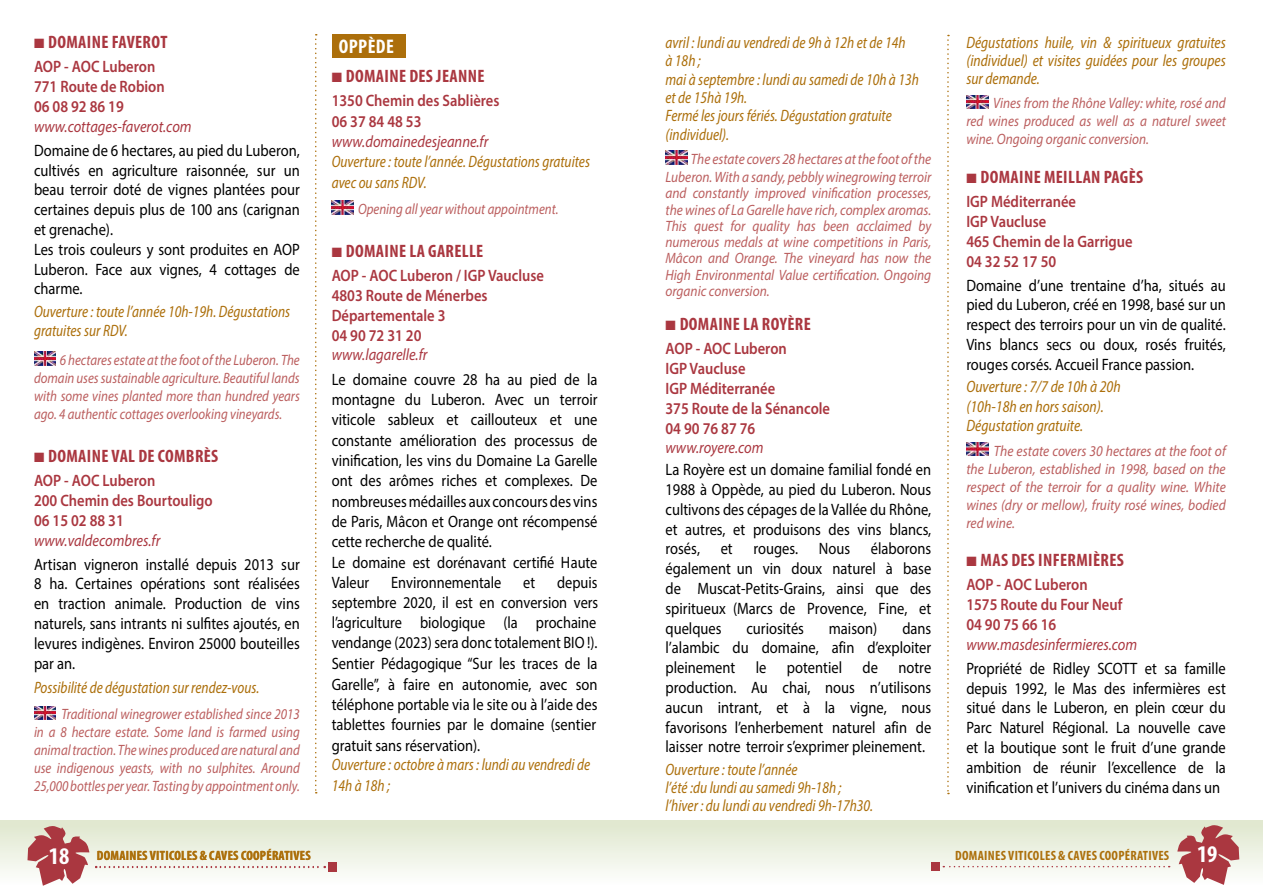
<style>
.page{position:relative;width:1263px;height:893px;background:#fff}
.page>*{position:absolute;margin:0;border:0;box-sizing:border-box;transform-origin:0 0}
.t1{font:700 condensed 24px "Myriad Pro";color:#fff}
.t2{font:700 condensed 19.8px "Myriad Pro";letter-spacing:.02em;color:#fff}
.t3{font:700 condensed 18px "Myriad Pro";letter-spacing:.02em;color:#aa3740}
.t4{font:16.5px/19.8px "Myriad Pro";color:#000;text-align:justify;scale:.88 1}
.t5{font:italic semi-condensed 16.5px/18.3px "Myriad Pro";color:#ac6f0b;scale:.88 1}
.t6{font:600 16.5px/19.8px "Myriad Pro";color:#aa3740;scale:.88 1}
.t7{font:16.5px/20.4px "Myriad Pro";color:#000;scale:.87 1}
.t8{font:italic 16.5px "Myriad Pro";color:#aa3740;scale:.88 1}
.t9{font:italic semi-condensed 16.5px/18px "Myriad Pro";color:#ac6f0b;text-align:justify;scale:.89 1}
.t10{font:italic semi-condensed 16.5px/19.5px "Myriad Pro";color:#ac6f0b;scale:.9 1}
.t11{font:italic 15px/18px "Myriad Pro";color:#bb5e5e;text-align:justify;scale:.86 1}
.t12{font:italic 15px/16.2px "Myriad Pro";color:#bb5e5e;text-align:right;scale:.89 1}
.t13{font:italic 15px/18px "Myriad Pro";color:#bb5e5e;text-align:justify;scale:.9 1}
.t14{font:italic 15px/18px "Myriad Pro";color:#bb5e5e;text-align:justify;scale:.88 1}
.t15{font:700 condensed 13.5px "Myriad Pro";letter-spacing:.02em;color:#ac6f0b}
.s1{font-size:24px;color:#fff}
</style>
<div class="page">
<div style="left:0;top:821px;width:1263px;height:64px;background:linear-gradient(to bottom,#dfe7cd,#fdfdfc)"></div>
<svg style="left:27px;top:825px;width:62px;height:61px"></svg>
<svg style="left:1177px;top:824px;width:62px;height:61px"></svg>
<div style="left:328px;top:862px;width:9px;height:9px;background:#aa3740"></div>
<svg style="left:943px;top:866px;width:227px;height:1px"></svg>
<div style="left:931px;top:862px;width:8px;height:9px;background:#aa3740"></div>
<img style="left:34px;top:352px;width:22px;height:13px">
<img style="left:34px;top:706px;width:22px;height:13px">
<div style="left:332px;top:35px;width:74px;height:23px;background:#ac6f0b"></div>
<img style="left:332px;top:201px;width:21px;height:13px">
<svg style="left:315px;top:34px;width:2px;height:759px"></svg>
<svg style="left:96px;top:866px;width:229px;height:2px"></svg>
<img style="left:665px;top:151px;width:22px;height:13px">
<img style="left:966px;top:95px;width:22px;height:13px">
<img style="left:966px;top:442px;width:22px;height:14px">
<svg style="left:947px;top:35px;width:2px;height:759px"></svg>
<p class="t3" style="left:34px;top:31px;width:135px">■ DOMAINE FAVEROT</p>
<p class="t6" style="left:34px;top:56px;width:150px">AOP - AOC Luberon<br>771 Route de Robion<br>06 08 92 86 19</p>
<p class="t8" style="left:34px;top:116px;width:181px">www.cottages-faverot.com</p>
<p class="t4" style="left:34px;top:140px;width:304px;text-align:left">Domaine de 6 hectares, au pied du Luberon, cultivés en agriculture raisonnée, sur un beau terroir doté de vignes plantées pour certaines depuis plus de 100 ans (carignan et grenache).<br>Les trois couleurs y sont produites en AOP Luberon. Face aux vignes, 4 cottages de charme.</p>
<p class="t5" style="left:34px;top:301px;width:293px;line-height:19.8px">Ouverture : toute l’année 10h-19h. Dégustations gratuites sur RDV.</p>
<p class="t11" style="left:34px;top:351px;width:311px;text-indent:26px">6 hectares estate at the foot of the Luberon. The domain uses sustainable agriculture. Beautiful lands with some vines planted more than hundred years ago. 4 authentic cottages overlooking vineyards.</p>
<p class="t3" style="left:34px;top:445px;width:186px">■ DOMAINE VAL DE COMBRÈS</p>
<p class="t6" style="left:34px;top:470px;width:205px">AOP - AOC Luberon<br>200 Chemin des Bourtouligo<br>06 15 02 88 31</p>
<p class="t8" style="left:34px;top:530px;width:145px">www.valdecombres.fr</p>
<p class="t4" style="left:34px;top:554px;width:303px">Artisan vigneron installé depuis 2013 sur 8 ha. Certaines opérations sont réalisées en traction animale. Production de vins naturels, sans intrants ni sulfites ajoutés, en levures indigènes. Environ 25000 bouteilles par an.</p>
<p class="t5" style="left:34px;top:678px;width:258px">Possibilité de dégustation sur rendez-vous.</p>
<p class="t11" style="left:34px;top:705px;width:311px;text-indent:27px">Traditional winegrower established since 2013 in a 8 hectare estate. Some land is farmed using animal traction. The wines produced are natural and use indigenous yeasts, with no sulphites. Around 25,000 bottles per year. Tasting by appointment only.</p>
<p class="t2" style="left:339px;top:34px;width:56px">OPPÈDE</p>
<p class="t3" style="left:332px;top:65px;width:154px">■ DOMAINE DES JEANNE</p>
<p class="t6" style="left:332px;top:90px;width:192px;line-height:20.5px">1350 Chemin des Sablières<br>06 37 84 48 53</p>
<p class="t8" style="left:332px;top:131px;width:179px">www.domainedesjeanne.fr</p>
<p class="t5" style="left:332px;top:151px;width:295px;line-height:20.5px">Ouverture : toute l’année. Dégustations gratuites avec ou sans RDV.</p>
<p class="t11" style="left:358px;top:200px;width:235px">Opening all year without appointment.</p>
<p class="t3" style="left:332px;top:240px;width:153px">■ DOMAINE LA GARELLE</p>
<p class="t6" style="left:332px;top:265px;width:243px">AOP - AOC Luberon / IGP Vaucluse<br>4803 Route de Ménerbes<br>Départementale 3<br>04 90 72 31 20</p>
<p class="t8" style="left:332px;top:345px;width:110px">www.lagarelle.fr</p>
<p class="t4" style="left:332px;top:368px;width:304px;line-height:20.4px;text-align:left">Le domaine couvre 28 ha au pied de la montagne du Luberon. Avec un terroir viticole sableux et caillouteux et une constante amélioration des processus de vinification, les vins du Domaine La Garelle ont des arômes riches et complexes. De nombreuses médailles aux concours des vins de Paris, Mâcon et Orange ont récompensé cette recherche de qualité.<br>Le domaine est dorénavant certifié Haute Valeur</p>
<p class="t7" style="left:332px;top:572px;width:308px;text-indent:225px">depuis septembre 2020, il est en conversion vers l’agriculture biologique (la prochaine vendange (2023) sera donc totalement BIO !).<br>Sentier Pédagogique “Sur les traces de la Garelle”, à faire en autonomie, avec son téléphone portable via le site ou à l’aide des tablettes fournies par le domaine (sentier gratuit sans réservation).</p>
<p class="t5" style="left:332px;top:754px;width:295px;line-height:20.4px">Ouverture : octobre à mars : lundi au vendredi de<br>14h à 18h ;</p>
<p class="t7" style="left:391px;top:572px;width:128px">Environnementale</p>
<p class="t7" style="left:523px;top:572px;width:15px">et</p>
<p class="t5" style="left:665px;top:33px;width:289px">avril : lundi au vendredi de 9h à 12h et de 14h<br>à 18h ;<br>mai à septembre : lundi au samedi de 10h à 13h et de 15hà 19h.<br>Fermé les jours fériés. Dégustation gratuite (individuel).</p>
<p class="t12" style="left:665px;top:150px;width:300px;line-height:17.7px">The estate covers 28 hectares at the foot of the<br>Luberon. With a sandy, pebbly winegrowing terroir</p>
<p class="t12" style="left:665px;top:185px;width:300px;text-align:justify">and constantly improved vinification processes, the wines of La Garelle have rich, complex aromas.<br>This quest for quality has been acclaimed by numerous medals at wine competitions in Paris, Mâcon and Orange. The vineyard has now the High Environmental Value certification. Ongoing organic conversion.</p>
<p class="t3" style="left:665px;top:313px;width:147px">■ DOMAINE LA ROYÈRE</p>
<p class="t6" style="left:665px;top:338px;width:189px">AOP - AOC Luberon<br>IGP Vaucluse<br>IGP Méditerranée<br>375 Route de la Sénancole<br>04 90 76 87 76</p>
<p class="t8" style="left:665px;top:438px;width:113px">www.royere.com</p>
<p class="t4" style="left:665px;top:460px;width:303px">La Royère est un domaine familial fondé en 1988 à Oppède, au pied du Luberon. Nous cultivons des cépages de la Vallée du Rhône, et autres, et produisons des vins blancs, rosés,</p>
<p class="t4" style="left:665px;top:539px;width:304px;text-indent:205px">élaborons également un vin doux naturel à base de Muscat-Petits-Grains, ainsi que des spiritueux (Marcs de Provence, Fine, et quelques</p>
<p class="t4" style="left:721px;top:539px;width:15px">et</p>
<p class="t4" style="left:753px;top:539px;width:52px">rouges.</p>
<p class="t4" style="left:819px;top:539px;width:37px">Nous</p>
<p class="t4" style="left:665px;top:618px;width:304px;text-indent:237px">dans l’alambic du domaine, afin d’exploiter pleinement le potentiel de notre production. Au chai, nous n’utilisons aucun intrant, et à la vigne, nous favorisons l’enherbement naturel afin de laisser notre terroir s’exprimer pleinement.</p>
<p class="t5" style="left:665px;top:760px;width:237px">Ouverture : toute l’année<br>l’été :du lundi au samedi 9h-18h ; l’hiver : du lundi au vendredi 9h-17h30.</p>
<p class="t4" style="left:746px;top:618px;width:67px">curiosités</p>
<p class="t4" style="left:829px;top:618px;width:57px">maison)</p>
<p class="t9" style="left:966px;top:33px;width:293px">Dégustations huile, vin &amp; spiritueux gratuites (individuel) et visites guidées pour les groupes sur demande.</p>
<p class="t14" style="left:966px;top:94px;width:296px;text-indent:27px">Vines from the Rhône Valley: white, rosé and red wines produced as well as a naturel sweet wine. Ongoing organic conversion.</p>
<p class="t3" style="left:966px;top:166px;width:178px">■ DOMAINE MEILLAN PAGÈS</p>
<p class="t6" style="left:966px;top:191px;width:191px">IGP Méditerranée<br>IGP Vaucluse<br>465 Chemin de la Garrigue<br>04 32 52 17 50</p>
<p class="t4" style="left:966px;top:275px;width:296px">Domaine d’une trentaine d’ha, situés au pied du Luberon, créé en 1998, basé sur un respect des terroirs pour un vin de qualité.<br>Vins blancs secs ou doux, rosés fruités, rouges corsés. Accueil France passion.</p>
<p class="t10" style="left:966px;top:377px;width:173px">Ouverture : 7/7 de 10h à 20h (10h-18h en hors saison).<br>Dégustation gratuite.</p>
<p class="t13" style="left:966px;top:441px;width:290px;text-indent:27px">The estate covers 30 hectares at the foot of the Luberon, established in 1998, based on the respect of the terroir for a quality wine. White wines (dry or mellow), fruity rosé wines, bodied red wine.</p>
<p class="t3" style="left:966px;top:549px;width:159px">■ MAS DES INFERMIÈRES</p>
<p class="t6" style="left:966px;top:574px;width:179px">AOP - AOC Luberon<br>1575 Route du Four Neuf<br>04 90 75 66 16</p>
<p class="t8" style="left:966px;top:634px;width:196px">www.masdesinfermieres.com</p>
<p class="t4" style="left:966px;top:658px;width:296px">Propriété de Ridley SCOTT et sa famille depuis 1992, le Mas des infermières est situé dans le Luberon, en plein cœur du Parc Naturel Régional. La nouvelle cave et la boutique sont le fruit d’une grande ambition de réunir l’excellence de la vinification et l’univers du cinéma dans un</p>
<h1 class="t1" style="left:49px;top:841px;width:22px">18</h1>
<p class="t15" style="left:955px;top:847px;width:264px">DOMAINES VITICOLES &amp; CAVES COOPÉRATIVES <span class="s1">19</span></p>
<p class="t15" style="left:97px;top:847px;width:215px">DOMAINES VITICOLES &amp; CAVES COOPÉRATIVES</p>
</div>
